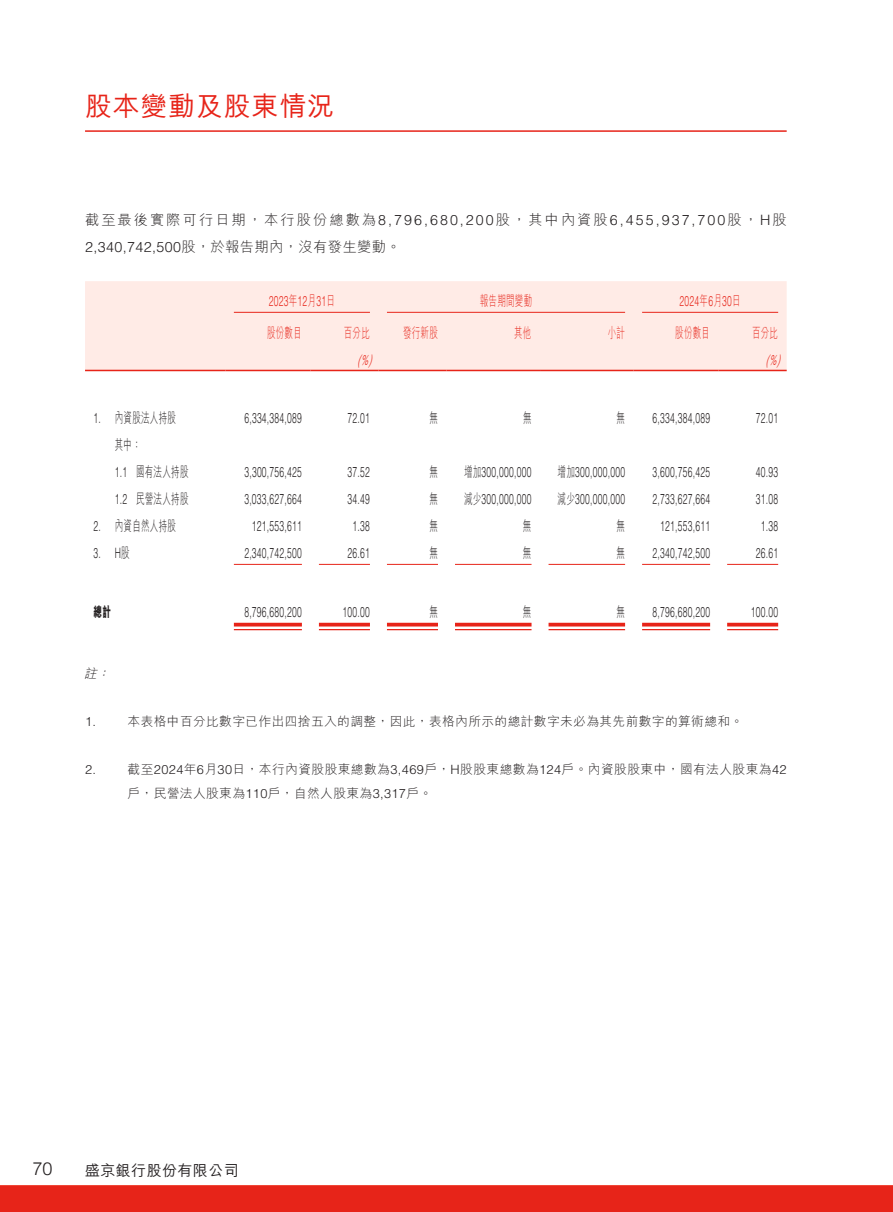
<style>
.page{position:relative;width:893px;height:1212px;background:#fff}
.page>*{position:absolute;margin:0;border:0;box-sizing:border-box;transform-origin:0 0}
.t1{font:500 27px "M Hei HK";letter-spacing:.03em;color:#e72419}
.t2{font:300 18px "Helvetica LT Std";color:#231f20}
.t3{font:500 15px "M Hei HK";letter-spacing:.03em;color:#231f20}
.t4{font:300 14.25px "Helvetica LT Std";letter-spacing:.03em;color:#231f20;scale:.6 1}
.t5{font:300 14.25px/27px "M Hei HK";letter-spacing:.145em;color:#231f20}
.t6{font:300 14.25px/27px "M Hei HK";letter-spacing:.03em;color:#231f20;scale:.6 1}
.t7{font:300 14.25px "M Hei HK";letter-spacing:.03em;color:#e72419;scale:.6 1}
.t8{font:300 14.25px "Helvetica LT Std";letter-spacing:.03em;color:#e72419;scale:.6 1}
.t9{font:italic 300 14.25px "Helvetica LT Std";color:#e72419;scale:.6 1}
.t10{font:800 14.25px "M Hei HK";color:#231f20;scale:.6 1}
.t11{font:300 12.75px/24px "M Hei HK";letter-spacing:.03em;color:#231f20}
.t12{font:300 12.75px "Helvetica LT Std";color:#231f20}
.t13{font:italic 300 12.75px "M Hei HK";color:#231f20}
.s1{font-family:"Helvetica LT Std"}
.s2{font-family:"M Hei HK"}
</style>
<div class="page">
<img style="left:0;top:371px;width:893px;height:841px">
<hr style="left:85px;top:130px;width:702px;height:2px;background:#e72419">
<div style="left:85px;top:281px;width:702px;height:89px;background:#ffebe6"></div>
<div style="left:85px;top:308px;width:140px;height:5px;background:#ffebe6"></div>
<hr style="left:234px;top:312px;width:136px;height:1px;background:#e72419">
<hr style="left:387px;top:312px;width:238px;height:1px;background:#e72419">
<hr style="left:642px;top:312px;width:136px;height:1px;background:#e72419">
<hr style="left:85px;top:370px;width:140px;height:1px;background:#e72419">
<hr style="left:225px;top:370px;width:85px;height:1px;background:#e72419">
<hr style="left:310px;top:370px;width:68px;height:1px;background:#e72419">
<hr style="left:378px;top:370px;width:68px;height:1px;background:#e72419">
<hr style="left:446px;top:370px;width:94px;height:1px;background:#e72419">
<hr style="left:540px;top:370px;width:94px;height:1px;background:#e72419">
<hr style="left:634px;top:370px;width:85px;height:1px;background:#e72419">
<hr style="left:719px;top:370px;width:68px;height:1px;background:#e72419">
<hr style="left:234px;top:564px;width:68px;height:1px;background:#e72419">
<hr style="left:319px;top:564px;width:51px;height:1px;background:#e72419">
<hr style="left:387px;top:564px;width:51px;height:1px;background:#e72419">
<hr style="left:455px;top:564px;width:76px;height:1px;background:#e72419">
<hr style="left:549px;top:564px;width:76px;height:1px;background:#e72419">
<hr style="left:642px;top:564px;width:68px;height:1px;background:#e72419">
<hr style="left:727px;top:564px;width:51px;height:1px;background:#e72419">
<hr style="left:234px;top:623px;width:68px;height:3px;background:#e72419">
<hr style="left:234px;top:629px;width:68px;height:1px;background:#e72419">
<hr style="left:319px;top:623px;width:51px;height:3px;background:#e72419">
<hr style="left:319px;top:629px;width:51px;height:1px;background:#e72419">
<hr style="left:387px;top:623px;width:51px;height:3px;background:#e72419">
<hr style="left:387px;top:629px;width:51px;height:1px;background:#e72419">
<hr style="left:455px;top:623px;width:76px;height:3px;background:#e72419">
<hr style="left:455px;top:629px;width:76px;height:1px;background:#e72419">
<hr style="left:549px;top:623px;width:76px;height:3px;background:#e72419">
<hr style="left:549px;top:629px;width:76px;height:1px;background:#e72419">
<hr style="left:642px;top:623px;width:68px;height:3px;background:#e72419">
<hr style="left:642px;top:629px;width:68px;height:1px;background:#e72419">
<hr style="left:727px;top:623px;width:51px;height:3px;background:#e72419">
<hr style="left:727px;top:629px;width:51px;height:1px;background:#e72419">
<h1 class="t1" style="left:85px;top:87px;width:251px">股本變動及股東情況</h1>
<p class="t5" style="left:85px;top:206px;width:703px">截至最後實際可行日期，本行股份總數為<span class="s1">8,796,680,200</span>股，其中內資股<span class="s1">6,455,937,700</span>股，<span class="s1">H</span>股<br><span class="s1">2,340,742,500</span>股，於報告期內，沒有發生變動。</p>
<p class="t8" style="left:269px;top:292px;width:112px">2023<span class="s2">年</span>12<span class="s2">月</span>31<span class="s2">日</span></p>
<p class="t7" style="left:480px;top:294px;width:89px">報告期間變動</p>
<p class="t8" style="left:680px;top:292px;width:103px">2024<span class="s2">年</span>6<span class="s2">月</span>30<span class="s2">日</span></p>
<p class="t7" style="left:267px;top:325px;width:60px">股份數目</p>
<p class="t7" style="left:344px;top:325px;width:45px">百分比</p>
<p class="t7" style="left:403px;top:325px;width:60px">發行新股</p>
<p class="t7" style="left:514px;top:325px;width:30px">其他</p>
<p class="t7" style="left:608px;top:325px;width:30px">小計</p>
<p class="t7" style="left:675px;top:325px;width:60px">股份數目</p>
<p class="t7" style="left:752px;top:325px;width:45px">百分比</p>
<p class="t9" style="left:358px;top:351px;width:32px">(%)</p>
<p class="t9" style="left:766px;top:351px;width:32px">(%)</p>
<p class="t6" style="left:94px;top:404px;width:139px"><span class="s1">1.</span> 內資股法人持股</p>
<p class="t4" style="left:244px;top:409px;width:97px">6,334,384,089</p>
<p class="t4" style="left:348px;top:409px;width:39px">72.01</p>
<p class="t6" style="left:429px;top:404px;width:16px">無</p>
<p class="t6" style="left:523px;top:404px;width:16px">無</p>
<p class="t6" style="left:616px;top:404px;width:16px">無</p>
<p class="t4" style="left:653px;top:409px;width:97px">6,334,384,089</p>
<p class="t4" style="left:756px;top:409px;width:39px">72.01</p>
<p class="t6" style="left:115px;top:431px;width:124px">其中：<br><span class="s1">1.1</span> 國有法人持股</p>
<p class="t4" style="left:244px;top:463px;width:97px">3,300,756,425</p>
<p class="t4" style="left:348px;top:463px;width:39px">37.52</p>
<p class="t6" style="left:429px;top:458px;width:16px">無</p>
<p class="t4" style="left:464px;top:463px;width:114px"><span class="s2">增加</span>300,000,000</p>
<p class="t4" style="left:558px;top:463px;width:114px"><span class="s2">增加</span>300,000,000</p>
<p class="t4" style="left:653px;top:463px;width:97px">3,600,756,425</p>
<p class="t4" style="left:756px;top:463px;width:39px">40.93</p>
<p class="t6" style="left:115px;top:485px;width:124px"><span class="s1">1.2</span> 民營法人持股</p>
<p class="t4" style="left:244px;top:490px;width:97px">3,033,627,664</p>
<p class="t4" style="left:348px;top:490px;width:39px">34.49</p>
<p class="t6" style="left:429px;top:485px;width:16px">無</p>
<p class="t4" style="left:464px;top:490px;width:114px"><span class="s2">減少</span>300,000,000</p>
<p class="t4" style="left:558px;top:490px;width:114px"><span class="s2">減少</span>300,000,000</p>
<p class="t4" style="left:653px;top:490px;width:97px">2,733,627,664</p>
<p class="t4" style="left:756px;top:490px;width:39px">31.08</p>
<p class="t6" style="left:94px;top:512px;width:139px"><span class="s1">2.</span> 內資自然人持股</p>
<p class="t4" style="left:252px;top:517px;width:85px">121,553,611</p>
<p class="t4" style="left:353px;top:517px;width:30px">1.38</p>
<p class="t6" style="left:429px;top:512px;width:16px">無</p>
<p class="t6" style="left:523px;top:512px;width:16px">無</p>
<p class="t6" style="left:616px;top:512px;width:16px">無</p>
<p class="t4" style="left:660px;top:517px;width:85px">121,553,611</p>
<p class="t4" style="left:761px;top:517px;width:30px">1.38</p>
<p class="t4" style="left:94px;top:544px;width:62px">3. H<span class="s2">股</span></p>
<p class="t4" style="left:244px;top:544px;width:97px">2,340,742,500</p>
<p class="t4" style="left:348px;top:544px;width:39px">26.61</p>
<p class="t6" style="left:429px;top:539px;width:16px">無</p>
<p class="t6" style="left:523px;top:539px;width:16px">無</p>
<p class="t6" style="left:616px;top:539px;width:16px">無</p>
<p class="t4" style="left:653px;top:544px;width:97px">2,340,742,500</p>
<p class="t4" style="left:756px;top:544px;width:39px">26.61</p>
<p class="t10" style="left:94px;top:604px;width:30px">總計</p>
<p class="t4" style="left:244px;top:603px;width:97px">8,796,680,200</p>
<p class="t4" style="left:343px;top:603px;width:47px">100.00</p>
<p class="t6" style="left:429px;top:598px;width:16px">無</p>
<p class="t6" style="left:523px;top:598px;width:16px">無</p>
<p class="t6" style="left:616px;top:598px;width:16px">無</p>
<p class="t4" style="left:653px;top:603px;width:97px">8,796,680,200</p>
<p class="t4" style="left:751px;top:603px;width:47px">100.00</p>
<p class="t13" style="left:84px;top:666px;width:31px">註：</p>
<p class="t12" style="left:85px;top:713px;width:12px">1.</p>
<p class="t11" style="left:128px;top:709px;width:617px">本表格中百分比數字已作出四捨五入的調整，因此，表格內所示的總計數字未必為其先前數字的算術總和。</p>
<p class="t12" style="left:85px;top:761px;width:12px">2.</p>
<p class="t11" style="left:128px;top:757px;width:661px">截至<span class="s1">2024</span>年<span class="s1">6</span>月<span class="s1">30</span>日，本行內資股股東總數為<span class="s1">3,469</span>戶，<span class="s1">H</span>股股東總數為<span class="s1">124</span>戶。內資股股東中，國有法人股東為<span class="s1">42</span>戶，民營法人股東為<span class="s1">110</span>戶，自然人股東為<span class="s1">3,317</span>戶。</p>
<p class="t2" style="left:33px;top:1158px;width:22px">70</p>
<p class="t3" style="left:85px;top:1159px;width:155px">盛京銀行股份有限公司</p>
</div>
